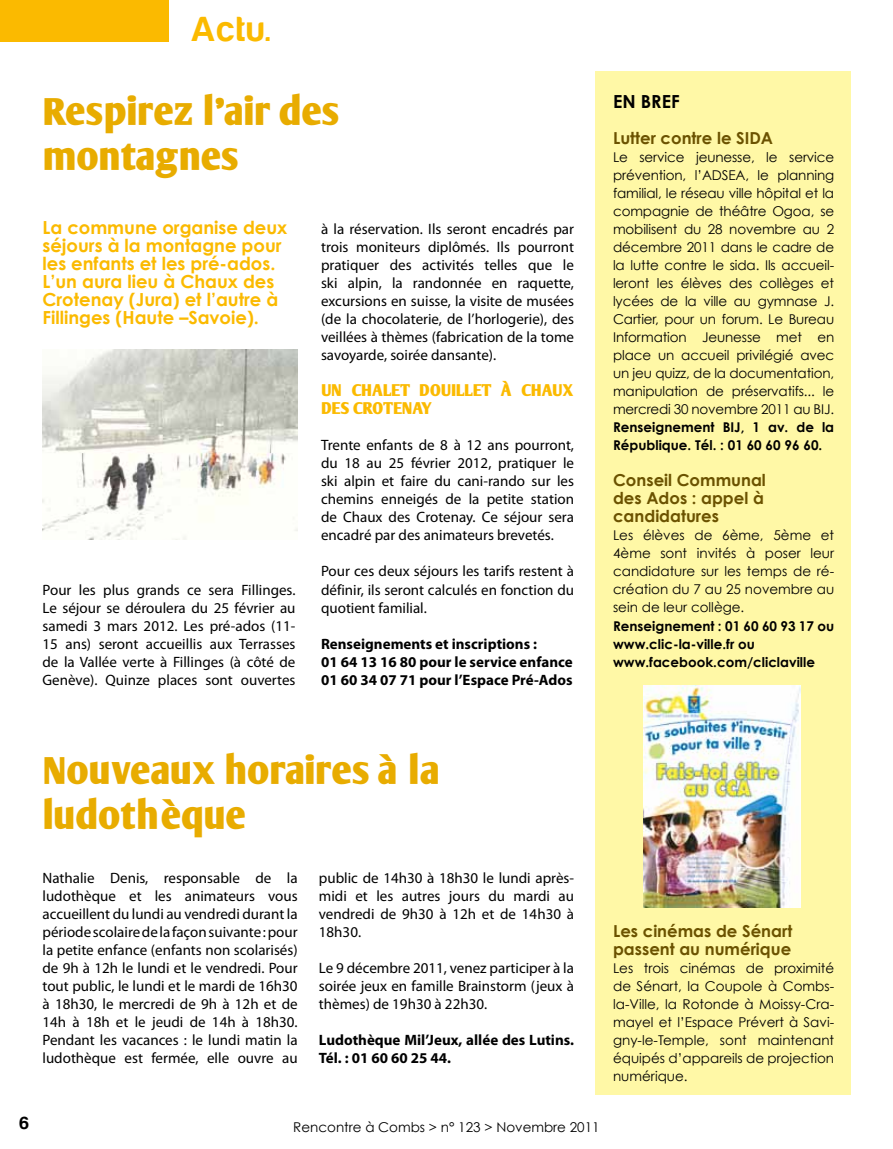
<style>
.page{position:relative;width:893px;height:1149px;background:#fff}
.page>*{position:absolute;margin:0;border:0;box-sizing:border-box;transform-origin:0 0}
.t1{font:700 37.5px/45px "Oli Jo";letter-spacing:-.05em;color:#e8ac00}
.t2{font:36px "Harabara";color:#fbba00}
.t3{font:700 18px/18px "Century Gothic";color:#fbba00}
.t4{font:700 18px "Century Gothic";color:#000}
.t5{font:18px "Harabara";color:#000}
.t6{font:700 16.5px/18px "Century Gothic";color:#6b5200}
.t7{font:700 16.5px/18px "Oli Jo";letter-spacing:-.04em;color:#fbba00}
.t8{font:15px/18px "Myriad Pro";color:#000;text-align:justify}
.t9{font:700 15px/18px "Myriad Pro";color:#000}
.t10{font:13.5px/18px "Century Gothic";color:#000;text-align:justify}
.t11{font:700 13.5px/18px "Century Gothic";color:#000}
</style>
<div class="page">
<div style="left:0;top:0;width:169px;height:42px;background:#fbba00"></div>
<div style="left:595px;top:72px;width:255px;height:1022px;background:#fff8a6"></div>
<img style="left:43px;top:349px;width:255px;height:190px">
<img style="left:643px;top:685px;width:157px;height:222px">
<h2 class="t2" style="left:191px;top:11px;width:80px">Actu.</h2>
<h1 class="t1" style="left:43px;top:89px;width:299px">Respirez l’air des montagnes</h1>
<p class="t3" style="left:43px;top:218px;width:246px">La commune organise deux séjours à la montagne pour les enfants et les pré-ados.<br>L’un aura lieu à Chaux des<br>Crotenay (Jura) et l’autre à<br>Fillinges (Haute –Savoie).</p>
<p class="t8" style="left:43px;top:580px;width:254px">Pour les plus grands ce sera Fillinges.<br>Le séjour se déroulera du 25 février au samedi 3 mars 2012. Les pré-ados (11- 15 ans) seront accueillis aux Terrasses de la Vallée verte à Fillinges (à côté de Genève). Quinze places sont ouvertes</p>
<p class="t8" style="left:321px;top:220px;width:255px">à la réservation. Ils seront encadrés par trois moniteurs diplômés. Ils pourront pratiquer des activités telles que le ski alpin, la randonnée en raquette, excursions en suisse, la visite de musées (de la chocolaterie, de l’horlogerie), des veillées à thèmes (fabrication de la tome savoyarde, soirée dansante).</p>
<p class="t7" style="left:321px;top:381px;width:254px">Un chalet douillet à Chaux des Crotenay</p>
<p class="t8" style="left:321px;top:436px;width:255px">Trente enfants de 8 à 12 ans pourront, du 18 au 25 février 2012, pratiquer le ski alpin et faire du cani-rando sur les chemins enneigés de la petite station de Chaux des Crotenay. Ce séjour sera encadré par des animateurs brevetés.</p>
<p class="t8" style="left:321px;top:562px;width:255px">Pour ces deux séjours les tarifs restent à définir, ils seront calculés en fonction du quotient familial.</p>
<p class="t9" style="left:321px;top:634px;width:253px">Renseignements et inscriptions :<br>01 64 13 16 80 pour le service enfance<br>01 60 34 07 71 pour l’Espace Pré-Ados</p>
<p class="t4" style="left:613px;top:90px;width:38px">en bref</p>
<p class="t6" style="left:613px;top:129px;width:162px">Lutter contre le SIDA</p>
<p class="t10" style="left:613px;top:148px;width:223px">Le service jeunesse, le service prévention, l’ADSEA, le planning familial, le réseau ville hôpital et la compagnie de théâtre Ogoa, se mobilisent du 28 novembre au 2 décembre 2011 dans le cadre de la lutte contre le sida. Ils accueil&shy;leront les élèves des collèges et lycées de la ville au gymnase J.<br>Cartier, pour un forum. Le Bureau Information Jeunesse met en place un accueil privilégié avec un jeu quizz, de la documentation, manipulation de préservatifs... le mercredi 30 novembre 2011 au BIJ.</p>
<p class="t11" style="left:613px;top:418px;width:223px">Renseignement BIJ, 1 av. de la<br>République. Tél. : 01 60 60 96 60.</p>
<p class="t6" style="left:613px;top:471px;width:154px">Conseil Communal des Ados : appel à candidatures</p>
<p class="t10" style="left:613px;top:526px;width:223px">Les élèves de 6ème, 5ème et 4ème sont invités à poser leur candidature sur les temps de ré&shy;création du 7 au 25 novembre au sein de leur collège.</p>
<p class="t11" style="left:613px;top:616px;width:223px">Renseignement : 01 60 60 93 17 ou www.clic-la-ville.fr ou www.facebook.com/cliclaville</p>
<h1 class="t1" style="left:43px;top:747px;width:401px">Nouveaux horaires à la ludothèque</h1>
<p class="t8" style="left:43px;top:868px;width:257px">Nathalie Denis, responsable de la ludothèque et les animateurs vous accueillent du lundi au vendredi durant la période scolaire de la façon suivante: pour la petite enfance (enfants non scolarisés) de 9h à 12h le lundi et le vendredi. Pour tout public, le lundi et le mardi de 16h30 à 18h30, le mercredi de 9h à 12h et de 14h à 18h et le jeudi de 14h à 18h30.<br>Pendant les vacances : le lundi matin la ludothèque est fermée, elle ouvre au</p>
<p class="t8" style="left:319px;top:868px;width:257px">public de 14h30 à 18h30 le lundi après&shy;midi et les autres jours du mardi au vendredi de 9h30 à 12h et de 14h30 à 18h30.</p>
<p class="t8" style="left:319px;top:958px;width:257px">Le 9 décembre 2011, venez participer à la soirée jeux en famille Brainstorm (jeux à thèmes) de 19h30 à 22h30.</p>
<p class="t9" style="left:319px;top:1030px;width:257px">Ludothèque Mil’Jeux, allée des Lutins.<br>Tél. : 01 60 60 25 44.</p>
<p class="t5" style="left:20px;top:1113px;width:11px">6</p>
<p class="t10" style="left:293px;top:1117px;width:308px">Rencontre à Combs &gt; n° 123 &gt; Novembre 2011</p>
<p class="t6" style="left:613px;top:921px;width:181px">Les cinémas de Sénart passent au numérique</p>
<p class="t10" style="left:613px;top:958px;width:223px">Les trois cinémas de proximité de Sénart, la Coupole à Combs&shy;la-Ville, la Rotonde à Moissy-Cra&shy;mayel et l’Espace Prévert à Savi&shy;gny-le-Temple, sont maintenant équipés d’appareils de projection numérique.</p>
</div>
